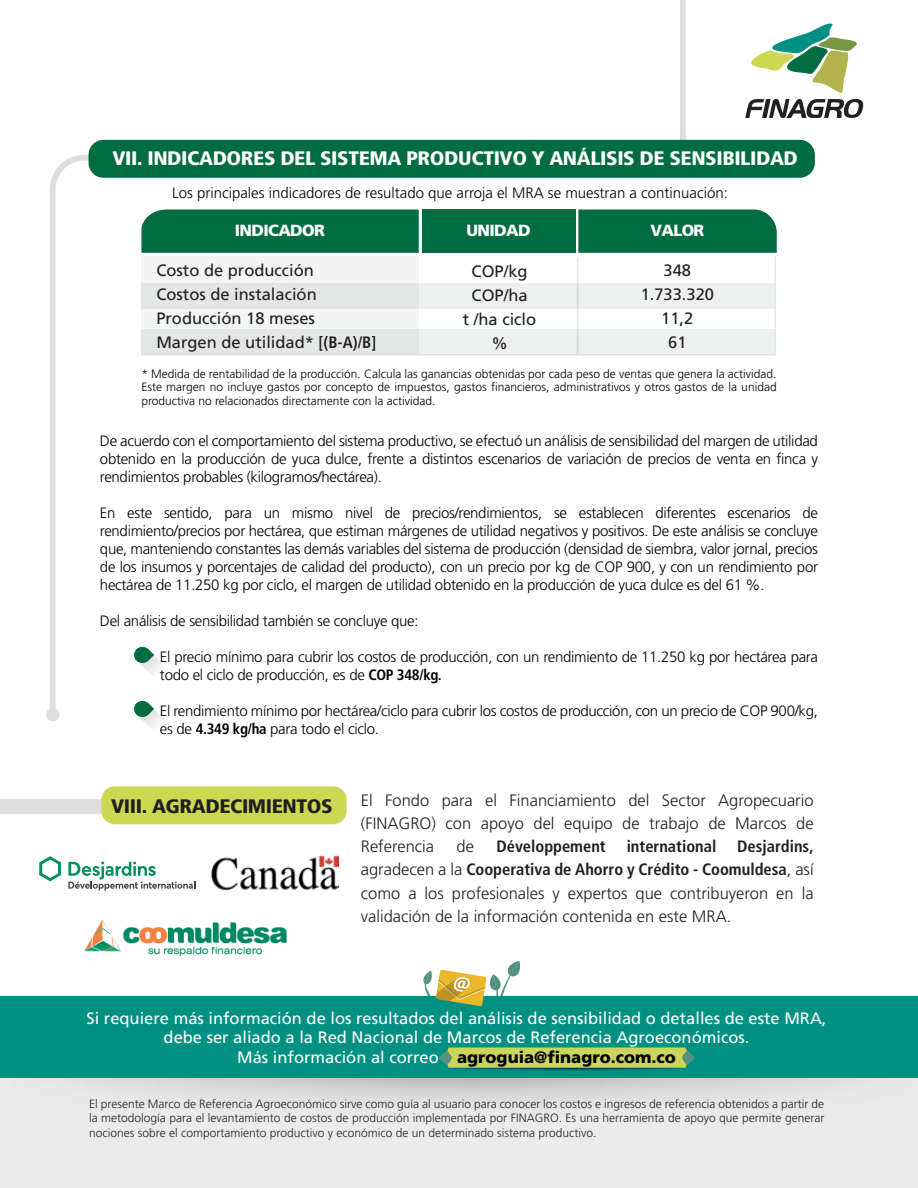
<style>
.page{position:relative;width:918px;height:1188px;background:#fff}
.page>*{position:absolute;margin:0;border:0;box-sizing:border-box;transform-origin:0 0}
.t1{font:900 condensed 19.5px "Frutiger";letter-spacing:-.02em;color:#fff;scale:1.1 1}
.t2{font:900 condensed 19.5px "Frutiger";letter-spacing:-.02em;color:#201f1f;scale:1.1 1}
.t3{font:300 16.5px/23.2px "Frutiger";color:#201f1f;text-align:justify}
.t4{font:16.5px/19.5px "Frutiger";color:#fff;text-align:center}
.t5{font:16.5px/24px "Frutiger";color:#211f20;text-align:center}
.t6{font:700 condensed 16.5px "Frutiger";color:#201f1f}
.t7{font:900 16.2px "Frutiger";letter-spacing:-.04em;color:#fff}
.t8{font:300 15px/18px "Frutiger";letter-spacing:-.02em;color:#000;text-align:justify}
.t9{font:300 15px "Frutiger";color:#000}
.t10{font:300 12px/14.4px "Frutiger";color:#262425;text-align:justify}
.t11{font:300 12px/13.5px "Frutiger";color:#000;text-align:justify}
.s1{font-weight:700;font-stretch:condensed}
.s2{font-weight:900;color:#000}
</style>
<div class="page">
<svg style="left:751px;top:24px;width:106px;height:69px"></svg>
<svg style="left:745px;top:99px;width:118px;height:19px"></svg>
<svg style="left:48px;top:0;width:641px;height:710px"></svg>
<div style="left:89px;top:140px;width:726px;height:38px;background:#006c3f;border-radius:15px"></div>
<div style="left:578px;top:210px;width:199px;height:43px;background:#006c3f"></div>
<div style="left:422px;top:210px;width:154px;height:43px;background:#006c3f"></div>
<div style="left:141px;top:210px;width:278px;height:43px;background:#006c3f"></div>
<svg style="left:141px;top:256px;width:635px;height:100px"></svg>
<svg style="left:133px;top:646px;width:33px;height:32px"></svg>
<svg style="left:133px;top:700px;width:33px;height:28px"></svg>
<div style="left:0;top:799px;width:175px;height:15px;background:#dedede"></div>
<div style="left:101px;top:786px;width:246px;height:38px;background:#ccd851;border-radius:13px"></div>
<div style="left:0;top:1077px;width:918px;height:111px;background:#ebebec"></div>
<div style="left:0;top:996px;width:918px;height:81px;background:#009182"></div>
<svg style="left:0;top:1048px;width:918px;height:56px"></svg>
<svg style="left:423px;top:961px;width:97px;height:46px"></svg>
<svg style="left:39px;top:856px;width:22px;height:25px"></svg>
<svg style="left:68px;top:862px;width:88px;height:27px"></svg>
<img style="left:212px;top:855px;width:127px;height:35px">
<img style="left:80px;top:869px;width:211px;height:87px">
<div style="left:46px;top:708px;width:14px;height:13px;background:#dedede;border-radius:50%"></div>
<h1 class="t1" style="left:112px;top:147px;width:625px">VII. INDICADORES DEL SISTEMA PRODUCTIVO Y ANÁLISIS DE SENSIBILIDAD</h1>
<p class="t9" style="left:172px;top:184px;width:557px">Los principales indicadores de resultado que arroja el MRA se muestran a continuación:</p>
<p class="t7" style="left:235px;top:221px;width:92px">INDICADOR</p>
<p class="t7" style="left:467px;top:221px;width:66px">UNIDAD</p>
<p class="t7" style="left:650px;top:221px;width:56px">VALOR</p>
<p class="t5" style="left:156px;top:259px;width:222px;text-align:left">Costo de producción<br>Costos de instalación<br>Producción 18 meses<br>Margen de utilidad* <span class="s1">[(B-A)/B]</span></p>
<p class="t5" style="left:463px;top:259px;width:75px">COP/kg<br>COP/ha<br>t /ha ciclo %</p>
<p class="t5" style="left:641px;top:259px;width:75px">348<br>1.733.320<br>11,2<br>61</p>
<p class="t11" style="left:141px;top:367px;width:637px">* Medida de rentabilidad de la producción. Calcula las ganancias obtenidas por cada peso de ventas que genera la actividad.<br>Este margen no incluye gastos por concepto de impuestos, gastos financieros, administrativos y otros gastos de la unidad productiva no relacionados directamente con la actividad.</p>
<p class="t8" style="left:100px;top:432px;width:720px">De acuerdo con el comportamiento del sistema productivo, se efectuó un análisis de sensibilidad del margen de utilidad obtenido en la producción de yuca dulce, frente a distintos escenarios de variación de precios de venta en finca y rendimientos probables (kilogramos/hectárea).</p>
<p class="t8" style="left:100px;top:504px;width:720px">En este sentido, para un mismo nivel de precios/rendimientos, se establecen diferentes escenarios de rendimiento/precios por hectárea, que estiman márgenes de utilidad negativos y positivos. De este análisis se concluye que, manteniendo constantes las demás variables del sistema de producción (densidad de siembra, valor jornal, precios de los insumos y porcentajes de calidad del producto), con un precio por kg de COP 900, y con un rendimiento por hectárea de 11.250 kg por ciclo, el margen de utilidad obtenido en la producción de yuca dulce es del 61 %.</p>
<p class="t8" style="left:100px;top:612px;width:320px">Del análisis de sensibilidad también se concluye que:</p>
<p class="t8" style="left:160px;top:648px;width:660px">El precio mínimo para cubrir los costos de producción, con un rendimiento de 11.250 kg por hectárea para todo el ciclo de producción, es de <span class="s1">COP 348/kg.</span></p>
<p class="t8" style="left:160px;top:702px;width:660px">El rendimiento mínimo por hectárea/ciclo para cubrir los costos de producción, con un precio de COP 900/kg, es de <span class="s1">4.349 kg/ha</span> para todo el ciclo.</p>
<h1 class="t2" style="left:111px;top:794px;width:203px">VIII. AGRADECIMIENTOS</h1>
<p class="t3" style="left:361px;top:789px;width:454px">El Fondo para el Financiamiento del Sector Agropecuario (FINAGRO) con apoyo del equipo de trabajo de Marcos de Referencia</p>
<p class="t3" style="left:361px;top:835px;width:454px;text-indent:376px"><span class="s1">Desjardins, </span>agradecen a la <span class="s1">Cooperativa de Ahorro y Crédito - Coomuldesa</span>, así como a los profesionales y expertos que contribuyeron en la validación de la información contenida en este MRA.</p>
<p class="t3" style="left:457px;top:835px;width:19px">de</p>
<p class="t6" style="left:496px;top:837px;width:111px">Développement</p>
<p class="t6" style="left:627px;top:837px;width:91px">international</p>
<p class="t4" style="left:87px;top:1009px;width:741px">Si requiere más información de los resultados del análisis de sensibilidad o detalles de este MRA, debe ser aliado a la Red Nacional de Marcos de Referencia Agroeconómicos.<br>Más información al correo <span class="s2">agroguia@finagro.com.co</span></p>
<p class="t10" style="left:89px;top:1097px;width:737px">El presente Marco de Referencia Agroeconómico sirve como guía al usuario para conocer los costos e ingresos de referencia obtenidos a partir de la metodología para el levantamiento de costos de producción implementada por FINAGRO. Es una herramienta de apoyo que permite generar nociones sobre el comportamiento productivo y económico de un determinado sistema productivo.</p>
</div>
